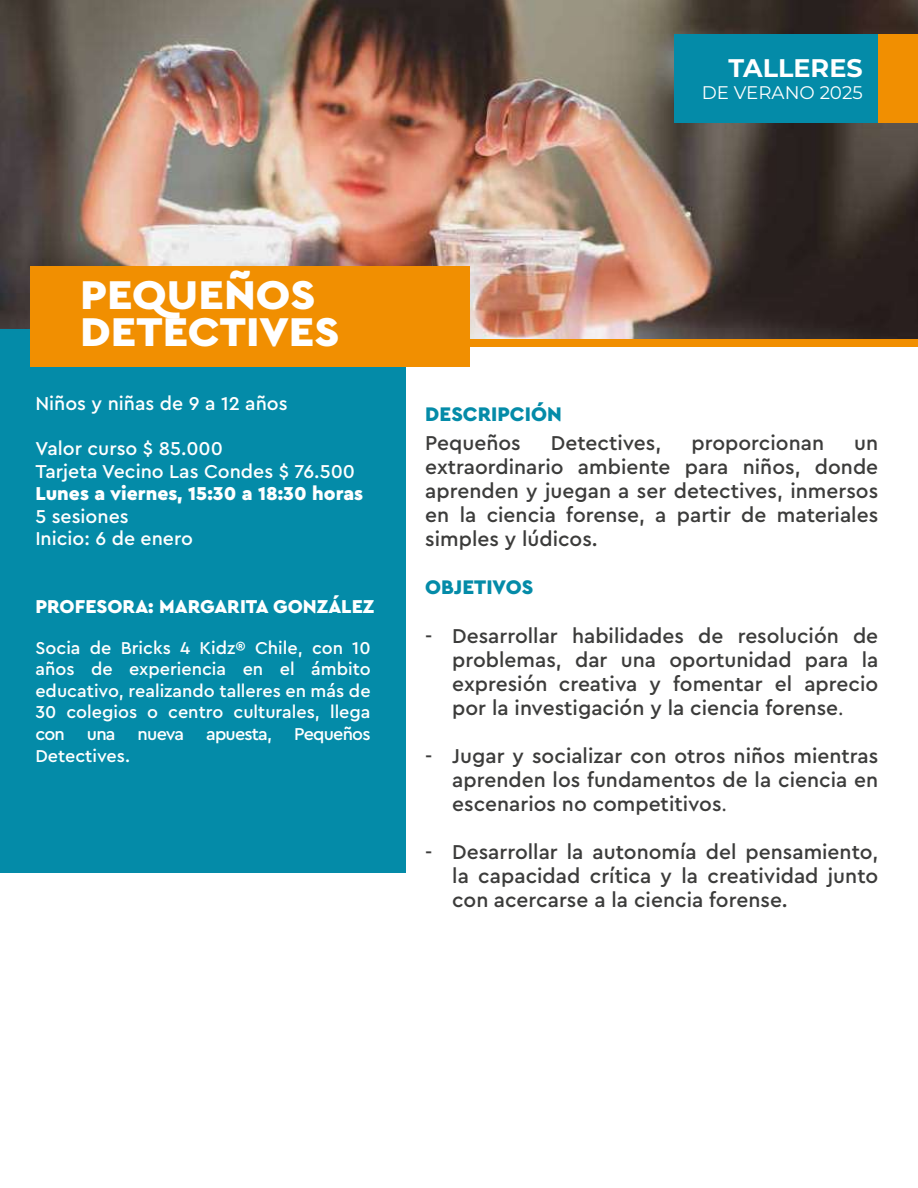
<style>
.page{position:relative;width:918px;height:1188px;background:#fff}
.page>*{position:absolute;margin:0;border:0;box-sizing:border-box;transform-origin:0 0}
.t1{font:900 42px/37.5px "Cera Pro";color:#fff;scale:1.06 1}
.t2{font:700 25.5px "Montserrat";color:#fff}
.t3{font:500 21px/24px "Cera Pro";color:#3c3c3b;text-align:justify}
.t4{font:900 20.55px "Cera Pro";color:#048ba8}
.t5{font:500 19.5px/22.5px "Cera Pro";color:#fff}
.t6{font:900 19.5px "Cera Pro";color:#fff}
.t7{font:18.3px "Montserrat";color:#fff}
.t8{font:500 18px/21.6px "Cera Pro";letter-spacing:-.045em;color:#fff;text-align:justify}
.s1{font-family:"Open Sans";font-weight:400}
</style>
<div class="page">
<img style="left:0;top:0;width:918px;height:339px">
<div style="left:0;top:330px;width:405px;height:543px;background:#048ba8"></div>
<div style="left:453px;top:339px;width:465px;height:8px;background:#f18f01"></div>
<div style="left:675px;top:35px;width:204px;height:88px;background:#048ba8"></div>
<div style="left:879px;top:35px;width:39px;height:88px;background:#f18f01"></div>
<div style="left:30px;top:266px;width:440px;height:101px;background:#f18f01"></div>
<p class="t2" style="left:728px;top:50px;width:136px">TALLERES</p>
<p class="t7" style="left:702px;top:80px;width:162px">DE VERANO 2025</p>
<h1 class="t1" style="left:80px;top:274px;width:246px">PEQUEÑOS<br>DETECTIVES</h1>
<p class="t5" style="left:35px;top:392px;width:254px">Niños y niñas de 9 a 12 años</p>
<p class="t5" style="left:35px;top:437px;width:321px">Valor curso $ 85.000<br>Tarjeta Vecino Las Condes $ 76.500</p>
<p class="t6" style="left:35px;top:481px;width:329px">Lunes a viernes, 15:30 a 18:30 horas</p>
<p class="t5" style="left:35px;top:504px;width:159px">5 sesiones<br>Inicio: 6 de enero</p>
<p class="t6" style="left:35px;top:593px;width:341px">PROFESORA: MARGARITA GONZÁLEZ</p>
<p class="t8" style="left:35px;top:636px;width:337px">Socia de Bricks 4 Kidz® Chile, con 10 años de experiencia en el ámbito educativo, realizando talleres en más de 30 colegios o centro culturales, llega con una nueva apuesta, Pequeños Detectives.</p>
<p class="t4" style="left:425px;top:400px;width:138px">DESCRIPCIÓN</p>
<p class="t3" style="left:425px;top:430px;width:97px">Pequeños</p>
<p class="t3" style="left:551px;top:430px;width:112px">Detectives,</p>
<p class="t3" style="left:692px;top:430px;width:134px">proporcionan</p>
<p class="t3" style="left:425px;top:430px;width:455px;text-indent:429px">un extraordinario ambiente para niños, donde aprenden y juegan a ser detectives, inmersos en la ciencia forense, a partir de materiales simples y lúdicos.</p>
<p class="t4" style="left:425px;top:574px;width:110px">OBJETIVOS</p>
<p class="t3" style="left:452px;top:623px;width:428px;text-indent:-27px">- Desarrollar habilidades de resolución de problemas, dar una oportunidad para la expresión creativa y fomentar el aprecio por la investigación y la ciencia forense<span class="s1">.</span></p>
<p class="t3" style="left:452px;top:743px;width:428px;text-indent:-27px">- Jugar y socializar con otros niños mientras aprenden los fundamentos de la ciencia en escenarios no competitivos<span class="s1">.</span></p>
<p class="t3" style="left:452px;top:839px;width:428px;text-indent:-27px">- Desarrollar la autonomía del pensamiento, la capacidad crítica y la creatividad junto con acercarse a la ciencia forense.</p>
</div>
